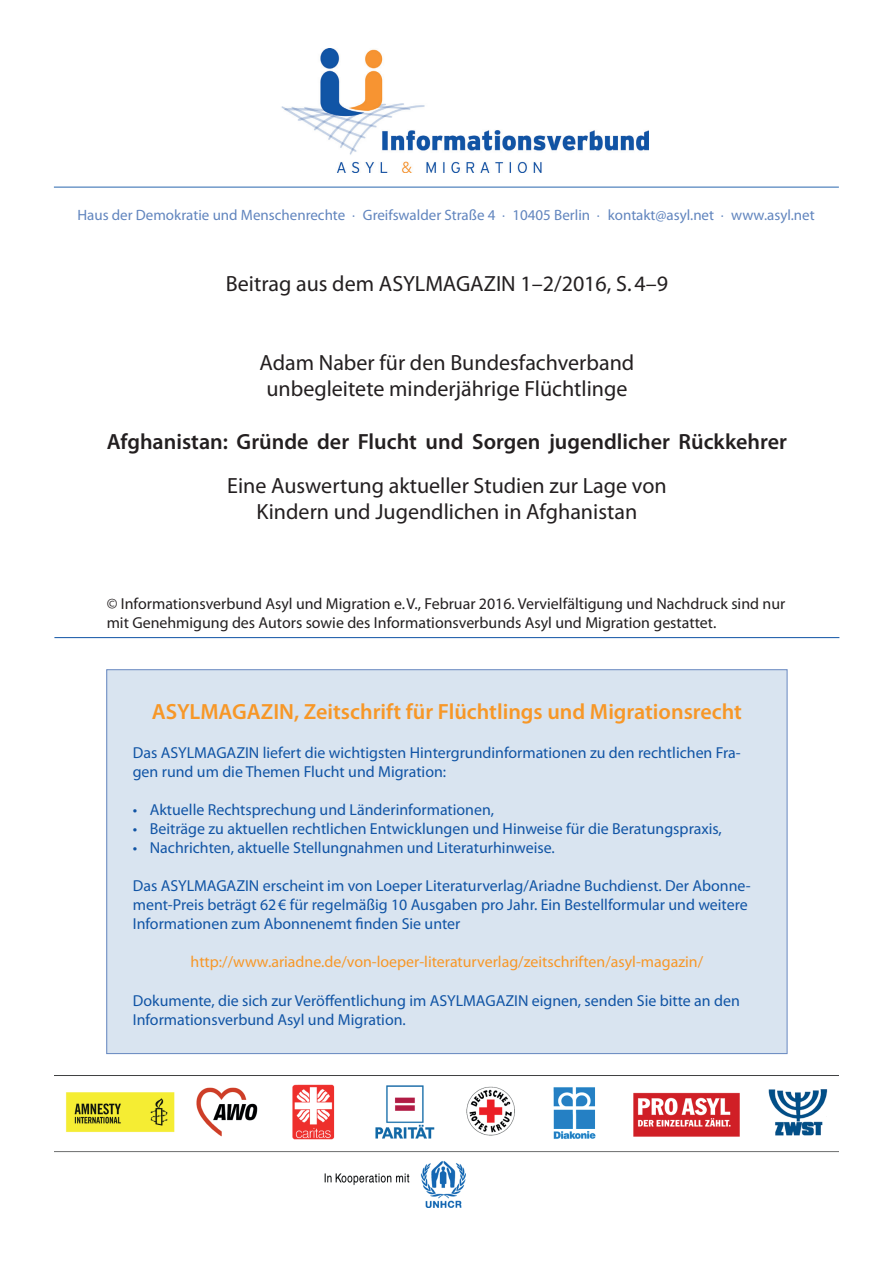
<style>
.page{position:relative;width:893px;height:1263px;background:#fff}
.page>*{position:absolute;margin:0;border:0;box-sizing:border-box;transform-origin:0 0}
.t1{font:22.05px/26.4px "Myriad Pro";color:#231f20;text-align:center}
.t2{font:600 22.05px "Myriad Pro";color:#231f20}
.t3{font:600 22.05px "Myriad Pro";color:#f79727}
.t4{font:15.9px/19px "Myriad Pro";color:#1054a5}
.t5{font:15.9px/19.2px "Myriad Pro";color:#231f20}
.t6{font:15.9px "Myriad Pro";color:#f79727}
.t7{font:15px "Myriad Pro";color:#6185be}
</style>
<div class="page">
<img style="left:281px;top:49px;width:368px;height:124px">
<hr style="left:54px;top:637px;width:785px;height:1px;background:#1054a5">
<div style="left:107px;top:670px;width:680px;height:383px;background:#d9e4f0"></div>
<img style="left:54px;top:1084px;width:784px;height:123px">
<hr style="left:54px;top:187px;width:785px;height:1px;background:#1054a5">
<p class="t7" style="left:77px;top:206px;width:739px">Haus der Demokratie und Menschenrechte ⋅ Greifswalder Straße 4 ⋅ 10405 Berlin ⋅ kontakt@asyl.net ⋅ www.asyl.net</p>
<h1 class="t1" style="left:226px;top:270px;width:444px">Beitrag aus dem ASYLMAGAZIN 1–2/2016, S.4–9</h1>
<h1 class="t1" style="left:259px;top:349px;width:376px">Adam Naber für den Bundesfachverband unbegleitete minderjährige Flüchtlinge</h1>
<h1 class="t2" style="left:107px;top:428px;width:682px">Afghanistan: Gründe der Flucht und Sorgen jugendlicher Rückkehrer</h1>
<h1 class="t1" style="left:227px;top:472px;width:441px">Eine Auswertung aktueller Studien zur Lage von<br>Kindern und Jugendlichen in Afghanistan</h1>
<p class="t5" style="left:107px;top:593px;width:680px">© Informationsverbund Asyl und Migration e.V., Februar 2016. Vervielfältigung und Nachdruck sind nur mit Genehmigung des Autors sowie des Informationsverbunds Asyl und Migration gestattet.</p>
<h1 class="t3" style="left:152px;top:698px;width:592px">ASYLMAGAZIN, Zeitschrift für Flüchtlings und Migrationsrecht</h1>
<p class="t4" style="left:133px;top:742px;width:610px">Das ASYLMAGAZIN liefert die wichtigsten Hintergrundinformationen zu den rechtlichen Fra‑ gen rund um die Themen Flucht und Migration:</p>
<p class="t4" style="left:133px;top:800px;width:363px">• Aktuelle Rechtsprechung und Länderinformationen,</p>
<p class="t4" style="left:133px;top:819px;width:591px">• Beiträge zu aktuellen rechtlichen Entwicklungen und Hinweise für die Beratungspraxis,</p>
<p class="t4" style="left:133px;top:838px;width:424px">• Nachrichten, aktuelle Stellungnahmen und Literaturhinweise.</p>
<p class="t4" style="left:133px;top:876px;width:620px">Das ASYLMAGAZIN erscheint im von Loeper Literaturverlag/Ariadne Buchdienst. Der Abonne‑ ment‑Preis beträgt 62€ für regelmäßig 10 Ausgaben pro Jahr. Ein Bestellformular und weitere<br>Informationen zum Abonnenemt finden Sie unter</p>
<p class="t6" style="left:191px;top:952px;width:514px">http://www.ariadne.de/von-loeper-literaturverlag/zeitschriften/asyl-magazin/</p>
<p class="t4" style="left:133px;top:990px;width:609px">Dokumente, die sich zur Veröffentlichung im ASYLMAGAZIN eignen, senden Sie bitte an den<br>Informationsverbund Asyl und Migration.</p>
</div>
